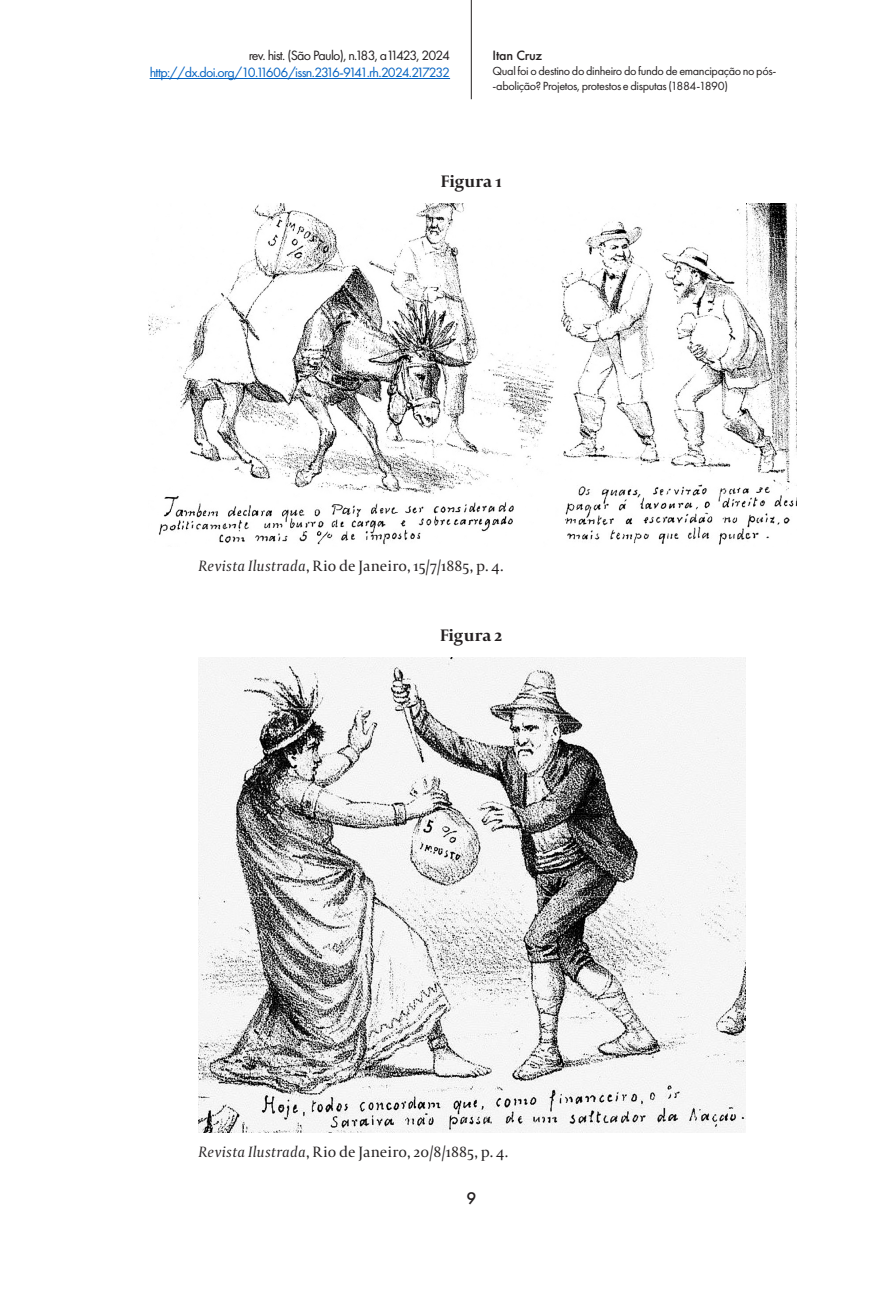
<style>
.page{position:relative;width:893px;height:1290px;background:#fff}
.page>*{position:absolute;margin:0;border:0;box-sizing:border-box;transform-origin:0 0}
.INTERTITULOS_TEXTO{font:700 17.5px "Capitolium 2";letter-spacing:.005em;color:#231f20}
.t1{font:500 17.5px "Futura PT";color:#231f20}
.Legenda{font:15.75px "Capitolium 2";color:#231f20}
.t2{font:14px "Futura PT";letter-spacing:-.075em;color:#0563c1}
.t3{font:14px "Futura PT";letter-spacing:-.05em;color:#231f20}
.t4{font:500 14px "Futura PT";letter-spacing:-.01em;color:#231f20}
.t5{font:12.25px/14.7px "Futura PT";letter-spacing:-.03em;color:#231f20}
.s1{font-style:italic}
</style>
<div class="page">
<hr style="left:471px;top:0;width:1px;height:99px;background:#231f20">
<hr style="left:150px;top:78px;width:300px;height:1px;background:#0563c1">
<img style="left:149px;top:203px;width:647px;height:342px">
<img style="left:198px;top:657px;width:547px;height:476px">
<p class="t3" style="left:249px;top:47px;width:203px">rev. hist. (São Paulo), n.183, a11423, 2024</p>
<p class="t2" style="left:150px;top:64px;width:302px">http://dx.doi.org/10.11606/issn.2316-9141.rh.2024.217232</p>
<p class="t4" style="left:492px;top:47px;width:51px">Itan Cruz</p>
<p class="t5" style="left:492px;top:63px;width:285px">Qual foi o destino do dinheiro do fundo de emancipação no pós--abolição? Projetos, protestos e disputas (1884-1890)</p>
<p class="INTERTITULOS_TEXTO" style="left:441px;top:169px;width:62px">Figura 1</p>
<p class="Legenda" style="left:198px;top:555px;width:307px"><span class="s1">Revista Ilustrada</span>, Rio de Janeiro, 15/7/1885, p. 4.</p>
<p class="INTERTITULOS_TEXTO" style="left:440px;top:623px;width:64px">Figura 2</p>
<p class="Legenda" style="left:198px;top:1141px;width:311px"><span class="s1">Revista Ilustrada</span>, Rio de Janeiro, 20/8/1885, p. 4.</p>
<h1 class="t1" style="left:466px;top:1188px;width:11px">9</h1>
</div>
